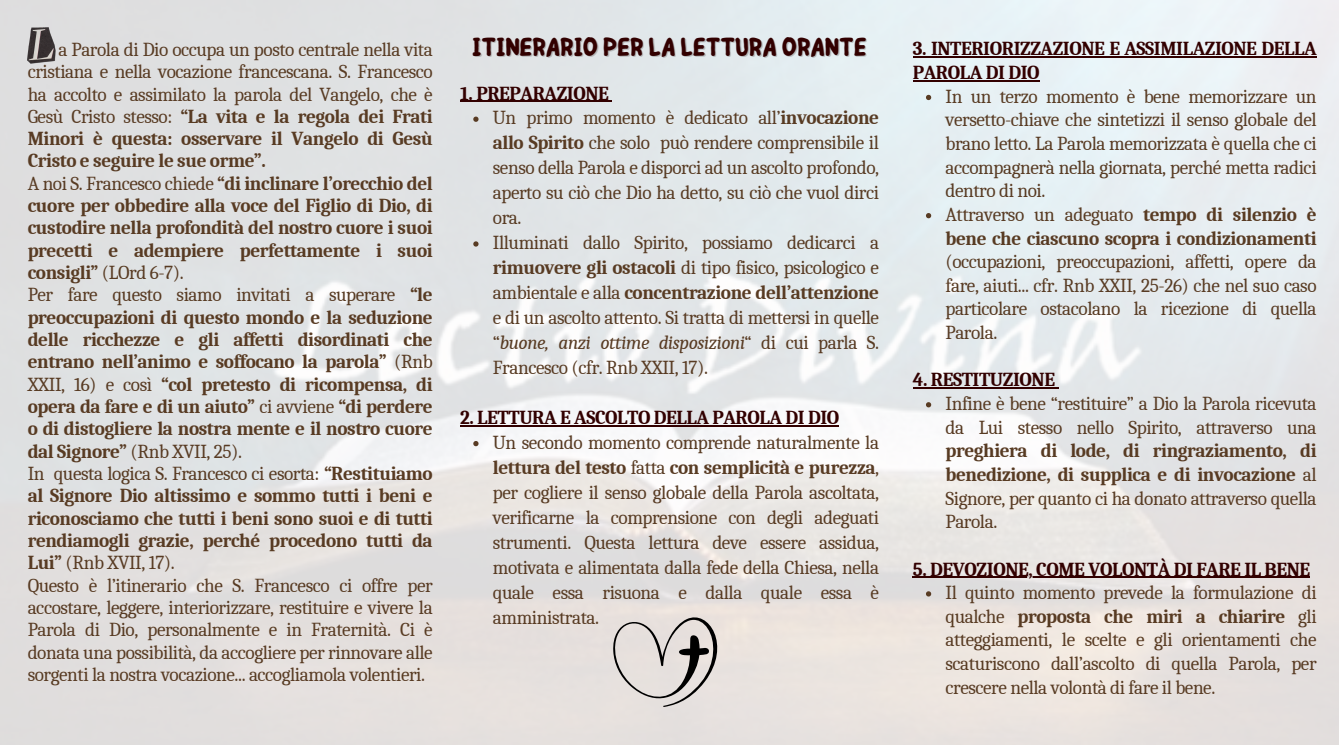
<style>
.page{position:relative;width:1339px;height:745px;background:#fff}
.page>*{position:absolute;margin:0;border:0;box-sizing:border-box;transform-origin:0 0}
.t1{font:700 26.25px "Childos Arabic";letter-spacing:-.03em;color:#320000}
.t2{font:19.25px/23.6px "Caladea";letter-spacing:-.02em;color:#583b23;text-align:justify}
.t3{font:700 19.25px/22.2px "Caladea";letter-spacing:-.02em;color:#583b23;text-align:justify}
.t4{font:700 19.25px/23.6px "Caladea";letter-spacing:-.02em;color:#320000}
.s1{font-weight:700}
.s2{font-weight:400}
.s3{font-style:italic}
</style>
<div class="page">
<img style="left:0;top:0;width:1338px;height:744px">
<img style="left:28px;top:28px;width:27px;height:35px">
<hr style="left:460px;top:101px;width:148px;height:1px;background:#320000">
<svg style="left:473px;top:116px;width:5px;height:6px"></svg>
<svg style="left:473px;top:241px;width:5px;height:5px"></svg>
<svg style="left:473px;top:441px;width:5px;height:5px"></svg>
<hr style="left:460px;top:425px;width:379px;height:1px;background:#320000">
<svg style="left:611px;top:602px;width:123px;height:115px"></svg>
<svg style="left:926px;top:95px;width:5px;height:5px"></svg>
<svg style="left:926px;top:213px;width:5px;height:5px"></svg>
<svg style="left:926px;top:402px;width:5px;height:5px"></svg>
<svg style="left:926px;top:591px;width:5px;height:5px"></svg>
<hr style="left:913px;top:57px;width:403px;height:1px;background:#320000">
<hr style="left:913px;top:80px;width:126px;height:2px;background:#320000">
<hr style="left:913px;top:387px;width:142px;height:2px;background:#320000">
<hr style="left:913px;top:576px;width:397px;height:2px;background:#320000">
<p class="t2" style="left:28px;top:38px;width:406px;line-height:22.2px;text-indent:31px">a Parola di Dio occupa un posto centrale nella vita cristiana e nella vocazione francescana. S. Francesco ha accolto e assimilato la parola del Vangelo, che è Gesù Cristo stesso: <span class="s1">“La vita e la regola dei Frati Minori è questa: osservare il Vangelo di Gesù Cristo e seguire le sue orme”.</span></p>
<p class="t3" style="left:28px;top:172px;width:406px"><span class="s2">A noi S. Francesco chiede</span> “di inclinare l’orecchio del cuore per obbedire alla voce del Figlio di Dio, di custodire nella profondità del nostro cuore i suoi precetti e adempiere perfettamente i suoi consigli” <span class="s2">(LOrd 6-7).</span></p>
<p class="t3" style="left:28px;top:284px;width:406px"><span class="s2">Per fare questo siamo invitati a superare</span> “le preoccupazioni di questo mondo e la seduzione delle ricchezze e gli affetti disordinati che entrano nell’animo e soffocano la parola” <span class="s2">(Rnb XXII, 16) e così</span> “col pretesto di ricompensa, di opera da fare e di un aiuto” <span class="s2">ci avviene</span> “di perdere o di distogliere la nostra mente e il nostro cuore dal Signore” <span class="s2">(Rnb XVII, 25).</span></p>
<p class="t3" style="left:28px;top:462px;width:406px"><span class="s2">In questa logica S. Francesco ci esorta:</span> “Restituiamo al Signore Dio altissimo e sommo tutti i beni e riconosciamo che tutti i beni sono suoi e di tutti rendiamogli grazie, perché procedono tutti da Lui” <span class="s2">(Rnb XVII, 17).</span></p>
<p class="t2" style="left:28px;top:574px;width:406px;line-height:22.2px">Questo è l’itinerario che S. Francesco ci offre per accostare, leggere, interiorizzare, restituire e vivere la Parola di Dio, personalmente e in Fraternità. Ci è donata una possibilità, da accogliere per rinnovare alle sorgenti la nostra vocazione... accogliamola volentieri.</p>
<p class="t1" style="left:472px;top:28px;width:397px">ITINERARIO PER LA LETTURA ORANTE</p>
<p class="t4" style="left:460px;top:81px;width:150px">1. PREPARAZIONE</p>
<p class="t2" style="left:493px;top:106px;width:388px;line-height:24.8px">Un primo momento è dedicato all’<span class="s1">invocazione allo Spirito</span> che solo può rendere comprensibile il senso della Parola e disporci ad un ascolto profondo, aperto su ciò che Dio ha detto, su ciò che vuol dirci ora.</p>
<p class="t2" style="left:493px;top:230px;width:388px;line-height:24.8px">Illuminati dallo Spirito, possiamo dedicarci a <span class="s1">rimuovere gli ostacoli</span> di tipo fisico, psicologico e ambientale e alla <span class="s1">concentrazione dell’attenzione </span>e di un ascolto attento. Si tratta di mettersi in quelle “<span class="s3">buone, anzi ottime disposizioni</span>“ di cui parla S.<br>Francesco (cfr. Rnb XXII, 17).</p>
<p class="t4" style="left:460px;top:405px;width:381px">2. LETTURA E ASCOLTO DELLA PAROLA DI DIO</p>
<p class="t2" style="left:493px;top:430px;width:388px;line-height:24.8px">Un secondo momento comprende naturalmente la <span class="s1">lettura del testo</span> fatta <span class="s1">con semplicità e purezza</span>, per cogliere il senso globale della Parola ascoltata, verificarne la comprensione con degli adeguati strumenti. Questa lettura deve essere assidua, motivata e alimentata dalla fede della Chiesa, nella quale essa risuona e dalla quale essa è amministrata.</p>
<p class="t4" style="left:913px;top:37px;width:405px">3. INTERIORIZZAZIONE E ASSIMILAZIONE DELLA<br>PAROLA DI DIO</p>
<p class="t2" style="left:945px;top:85px;width:373px">In un terzo momento è bene memorizzare un versetto-chiave che sintetizzi il senso globale del brano letto. La Parola memorizzata è quella che ci accompagnerà nella giornata, perché metta radici dentro di noi.</p>
<p class="t2" style="left:945px;top:203px;width:373px">Attraverso un adeguato <span class="s1">tempo di silenzio è bene che ciascuno scopra i condizionamenti </span>(occupazioni, preoccupazioni, affetti, opere da fare, aiuti... cfr. Rnb XXII, 25-26) che nel suo caso particolare ostacolano la ricezione di quella Parola.</p>
<p class="t4" style="left:913px;top:368px;width:144px">4. RESTITUZIONE</p>
<p class="t2" style="left:945px;top:392px;width:373px">Infine è bene “restituire” a Dio la Parola ricevuta da Lui stesso nello Spirito, attraverso una <span class="s1">preghiera di lode, di ringraziamento, di benedizione, di supplica e di invocazione</span> al Signore, per quanto ci ha donato attraverso quella Parola.</p>
<p class="t4" style="left:913px;top:557px;width:399px">5. DEVOZIONE, COME VOLONTÀ DI FARE IL BENE</p>
<p class="t2" style="left:945px;top:580px;width:373px">Il quinto momento prevede la formulazione di qualche <span class="s1">proposta che miri a chiarire</span> gli atteggiamenti, le scelte e gli orientamenti che scaturiscono dall’ascolto di quella Parola, per crescere nella volontà di fare il bene.</p>
</div>
